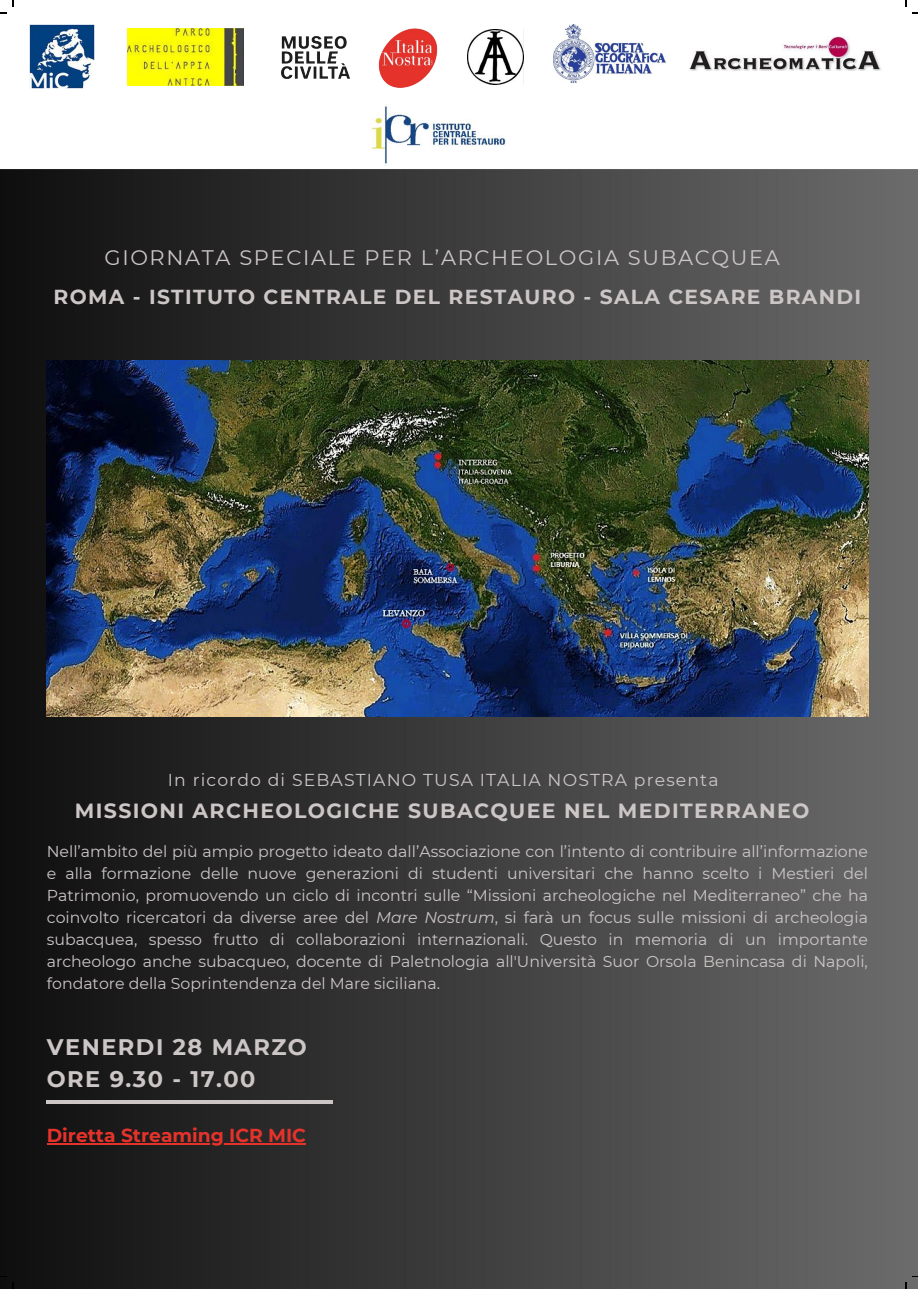
<style>
.page{position:relative;width:918px;height:1289px;background:#fff}
.page>*{position:absolute;margin:0;border:0;box-sizing:border-box;transform-origin:0 0}
.t1{font:700 22.5px/31.5px "Montserrat";letter-spacing:.065em;color:#cdc6c7}
.t2{font:21px "Montserrat";letter-spacing:.08em;color:#cdc6c7}
.t3{font:700 20.48px "Montserrat";letter-spacing:.065em;color:#cdc6c7}
.t4{font:700 20.25px "Montserrat";letter-spacing:.065em;color:#cdc6c7}
.t5{font:700 18.75px "Montserrat";color:#e5332c}
.t6{font:17.25px "Montserrat";letter-spacing:.065em;color:#cdc6c7}
.t7{font:15.75px/21.9px "Montserrat";color:#cdc6c7;text-align:justify}
.s1{font-style:italic}
</style>
<div class="page">
<img style="left:0;top:169px;width:918px;height:1120px">
<img style="left:47px;top:360px;width:821px;height:356px">
<img style="left:47px;top:1101px;width:286px;height:2px">
<svg style="left:47px;top:1143px;width:15px;height:1px"></svg>
<hr style="left:62px;top:1143px;width:244px;height:1px;background:#e5332c">
<img style="left:30px;top:24px;width:64px;height:65px">
<img style="left:379px;top:28px;width:59px;height:60px">
<img style="left:128px;top:28px;width:116px;height:57px">
<img style="left:468px;top:29px;width:55px;height:56px">
<img style="left:689px;top:36px;width:192px;height:35px">
<img style="left:281px;top:36px;width:69px;height:43px">
<img style="left:553px;top:24px;width:112px;height:58px">
<img style="left:369px;top:105px;width:137px;height:61px">
<p class="t2" style="left:105px;top:244px;width:677px">GIORNATA SPECIALE PER L’ARCHEOLOGIA SUBACQUEA</p>
<p class="t4" style="left:54px;top:284px;width:809px">ROMA - ISTITUTO CENTRALE DEL RESTAURO - SALA CESARE BRANDI</p>
<p class="t6" style="left:168px;top:769px;width:552px">In ricordo di SEBASTIANO TUSA ITALIA NOSTRA presenta</p>
<p class="t3" style="left:75px;top:798px;width:736px">MISSIONI ARCHEOLOGICHE SUBACQUEE NEL MEDITERRANEO</p>
<p class="t7" style="left:47px;top:841px;width:823px">Nell’ambito del più ampio progetto ideato dall’Associazione con l’intento di contribuire all’informazione e alla formazione delle nuove generazioni di studenti universitari che hanno scelto i Mestieri del Patrimonio, promuovendo un ciclo di incontri sulle “Missioni archeologiche nel Mediterraneo” che ha coinvolto ricercatori da diverse aree del <span class="s1">Mare Nostrum</span>, si farà un focus sulle missioni di archeologia subacquea, spesso frutto di collaborazioni internazionali. Questo in memoria di un importante archeologo anche subacqueo, docente di Paletnologia all'Università Suor Orsola Benincasa di Napoli, fondatore della Soprintendenza del Mare siciliana.</p>
<p class="t1" style="left:47px;top:1031px;width:262px">VENERDI 28 MARZO<br>ORE 9.30 - 17.00</p>
<p class="t5" style="left:47px;top:1123px;width:261px">Diretta Streaming ICR MIC</p>
</div>
